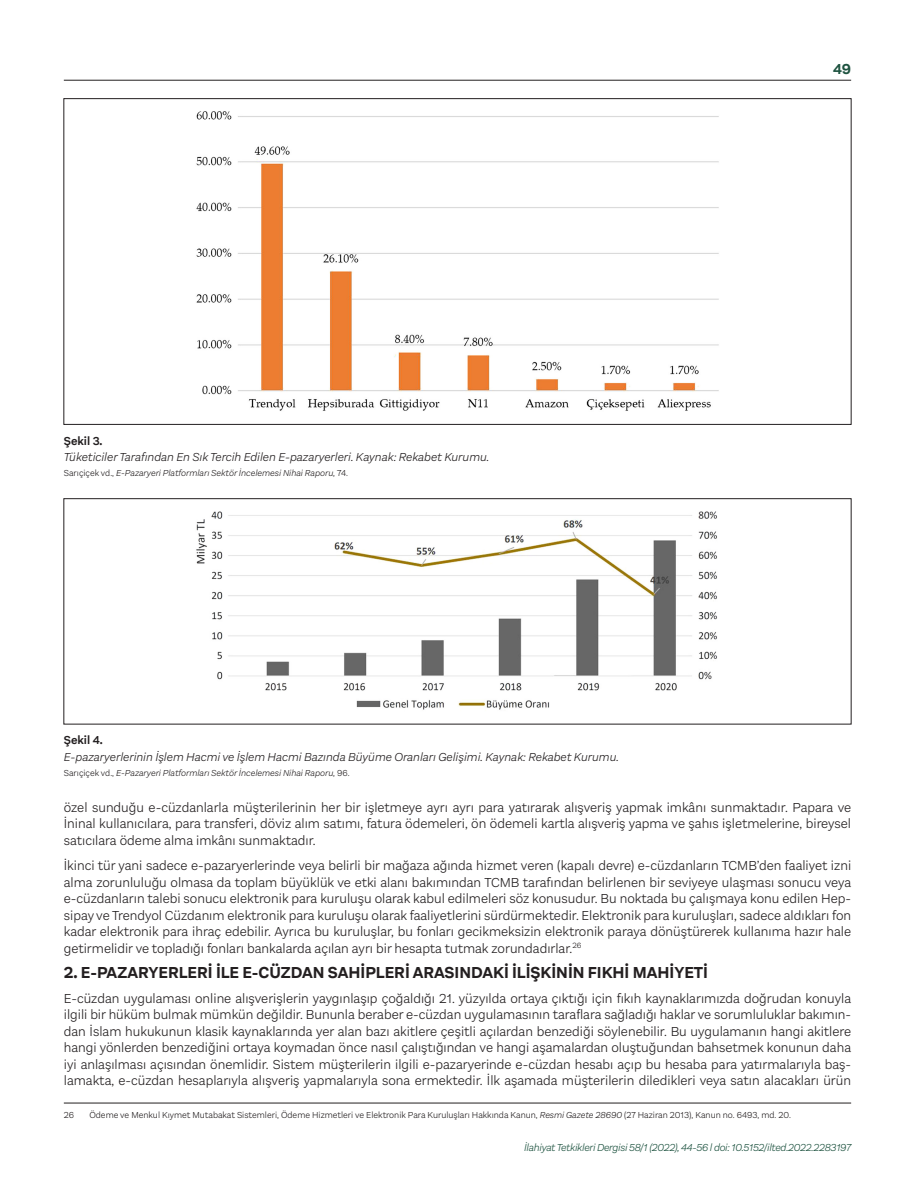
<style>
.page{position:relative;width:915px;height:1191px;background:#fff}
.page>*{position:absolute;margin:0;border:0;box-sizing:border-box;transform-origin:0 0}
.t1{font:700 16.5px "Aestetico";color:#231f20}
.t2{font:700 15px "Aestetico";color:#1e5340}
.t3{font:300 13.5px/16.5px "Aestetico";color:#231f20;text-align:justify}
.t4{font:italic 300 12px "Aestetico";color:#231f20}
.t5{font:600 12px "Aestetico";color:#231f20}
.t6{font:italic 300 10.5px "Aestetico";letter-spacing:-.025em;color:#1e5340}
.t7{font:300 9px "Aestetico";color:#231f20}
.t8{font:italic 300 9px "Aestetico";color:#231f20}
.s1{font-style:normal}
.s2{font-style:italic}
</style>
<div class="page">
<hr style="left:64px;top:80px;width:786px;height:1px;background:#231f20">
<hr style="left:64px;top:1102px;width:786px;height:1px;background:#231f20">
<img style="left:196px;top:111px;width:523px;height:300px">
<div style="left:64px;top:498px;width:787px;height:226px;border:1px solid #231f20"></div>
<img style="left:196px;top:511px;width:521px;height:199px">
<p class="t5" style="left:64px;top:433px;width:40px">Şekil 3.</p>
<p class="t4" style="left:64px;top:450px;width:427px">Tüketiciler Tarafından En Sık Tercih Edilen E-pazaryerleri. Kaynak: Rekabet Kurumu.</p>
<p class="t8" style="left:64px;top:468px;width:285px"><span class="s1">Sarıçiçek vd.,</span> E-Pazaryeri Platformları Sektör İncelemesi Nihai Raporu, <span class="s1">74.</span></p>
<p class="t5" style="left:64px;top:733px;width:40px">Şekil 4.</p>
<p class="t4" style="left:64px;top:750px;width:556px">E-pazaryerlerinin İşlem Hacmi ve İşlem Hacmi Bazında Büyüme Oranları Gelişimi. Kaynak: Rekabet Kurumu.</p>
<p class="t8" style="left:64px;top:768px;width:287px"><span class="s1">Sarıçiçek vd.,</span> E-Pazaryeri Platformları Sektör İncelemesi Nihai Raporu, <span class="s1">96.</span></p>
<p class="t2" style="left:833px;top:60px;width:19px">49</p>
<p class="t3" style="left:64px;top:799px;width:788px">özel sunduğu e-cüzdanlarla müşterilerinin her bir işletmeye ayrı ayrı para yatırarak alışveriş yapmak imkânı sunmaktadır. Papara ve İninal kullanıcılara, para transferi, döviz alım satımı, fatura ödemeleri, ön ödemeli kartla alışveriş yapma ve şahıs işletmelerine, bireysel satıcılara ödeme alma imkânı sunmaktadır.</p>
<p class="t3" style="left:64px;top:857px;width:788px">İkinci tür yani sadece e-pazaryerlerinde veya belirli bir mağaza ağında hizmet veren (kapalı devre) e-cüzdanların TCMB’den faaliyet izni alma zorunluluğu olmasa da toplam büyüklük ve etki alanı bakımından TCMB tarafından belirlenen bir seviyeye ulaşması sonucu veya e-cüzdanların talebi sonucu elektronik para kuruluşu olarak kabul edilmeleri söz konusudur. Bu noktada bu çalışmaya konu edilen Hep&shy;sipay ve Trendyol Cüzdanım elektronik para kuruluşu olarak faaliyetlerini sürdürmektedir. Elektronik para kuruluşları, sadece aldıkları fon kadar elektronik para ihraç edebilir. Ayrıca bu kuruluşlar, bu fonları gecikmeksizin elektronik paraya dönüştürerek kullanıma hazır hale getirmelidir ve topladığı fonları bankalarda açılan ayrı bir hesapta tutmak zorundadırlar.<sup>26</sup></p>
<p class="t1" style="left:64px;top:962px;width:645px">2. E-PAZARYERLERİ İLE E-CÜZDAN SAHİPLERİ ARASINDAKİ İLİŞKİNİN FIKHİ MAHİYETİ</p>
<p class="t3" style="left:64px;top:989px;width:788px">E-cüzdan uygulaması online alışverişlerin yaygınlaşıp çoğaldığı 21. yüzyılda ortaya çıktığı için fıkıh kaynaklarımızda doğrudan konuyla ilgili bir hüküm bulmak mümkün değildir. Bununla beraber e-cüzdan uygulamasının taraflara sağladığı haklar ve sorumluluklar bakımın&shy;dan İslam hukukunun klasik kaynaklarında yer alan bazı akitlere çeşitli açılardan benzediği söylenebilir. Bu uygulamanın hangi akitlere hangi yönlerden benzediğini ortaya koymadan önce nasıl çalıştığından ve hangi aşamalardan oluştuğundan bahsetmek konunun daha iyi anlaşılması açısından önemlidir. Sistem müşterilerin ilgili e-pazaryerinde e-cüzdan hesabı açıp bu hesaba para yatırmalarıyla baş&shy;lamakta, e-cüzdan hesaplarıyla alışveriş yapmalarıyla sona ermektedir. İlk aşamada müşterilerin diledikleri veya satın alacakları ürün</p>
<p class="t7" style="left:64px;top:1110px;width:12px">26</p>
<p class="t7" style="left:89px;top:1110px;width:702px">Ödeme ve Menkul Kıymet Mutabakat Sistemleri, Ödeme Hizmetleri ve Elektronik Para Kuruluşları Hakkında Kanun, <span class="s2">Resmi Gazete 28690</span> (27 Haziran 2013), Kanun no. 6493, md. 20.</p>
<p class="t6" style="left:524px;top:1141px;width:328px">İlahiyat Tetkikleri Dergisi 58/1 (2022), 44-56 l doi: 10.5152/ilted.2022.2283197</p>
</div>
